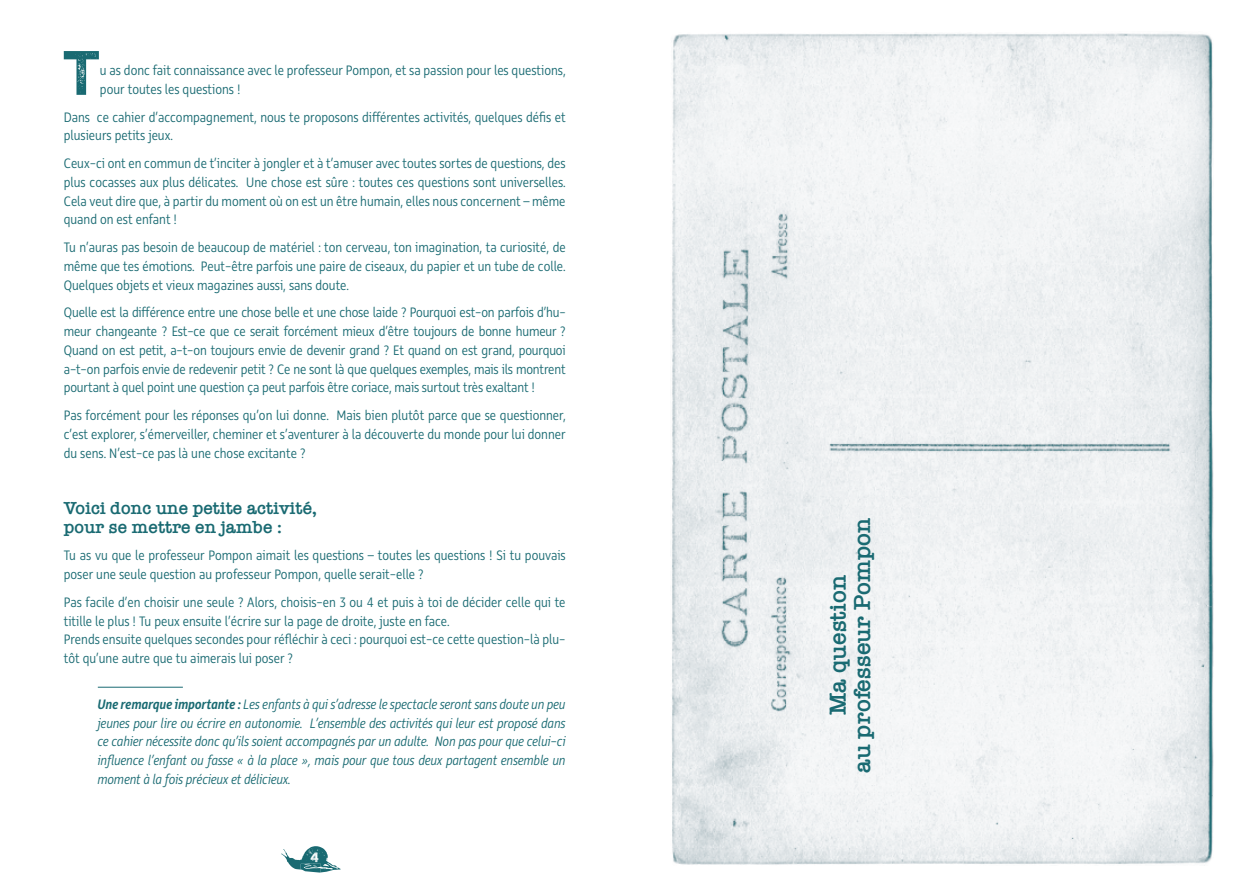
<style>
.page{position:relative;width:1259px;height:893px;background:#fff}
.page>*{position:absolute;margin:0;border:0;box-sizing:border-box;transform-origin:0 0}
.t1{font:68.7px "hustle 5";color:#196a72}
.t2{font:600 24px/24px "American Typewriter";color:#196a72;text-align:center}
.t3{font:600 18px/18.8px "American Typewriter";color:#196a72}
.t4{font:300 15px/18.8px "Rehn Condensed";color:#196a72}
.t5{font:italic 300 15px/18.8px "Rehn Condensed";color:#196a72;text-align:justify}
.t6{font:15px "hustle 5";color:#fff}
.s1{font-weight:500}
</style>
<div class="page">
<svg style="left:281px;top:846px;width:60px;height:27px"></svg>
<hr style="left:98px;top:687px;width:85px;height:1px;background:#196a72">
<img style="left:672px;top:33px;width:541px;height:832px">
<h1 class="t1" style="left:59px;top:35px;width:49px">T</h1>
<p class="t4" style="left:100px;top:61px;width:467px">u as donc fait connaissance avec le professeur Pompon, et sa passion pour les questions, pour toutes les questions !</p>
<p class="t4" style="left:64px;top:107px;width:503px">Dans ce cahier d’accompagnement, nous te proposons différentes activités, quelques défis et plusieurs petits jeux.</p>
<p class="t4" style="left:64px;top:154px;width:503px;text-align:justify">Ceux-ci ont en commun de t’inciter à jongler et à t’amuser avec toutes sortes de questions, des plus cocasses aux plus délicates. Une chose est sûre : toutes ces questions sont universelles.<br>Cela veut dire que, à partir du moment où on est un être humain, elles nous concernent – même quand on est enfant !</p>
<p class="t4" style="left:64px;top:238px;width:503px;text-align:justify">Tu n’auras pas besoin de beaucoup de matériel : ton cerveau, ton imagination, ta curiosité, de même que tes émotions. Peut-être parfois une paire de ciseaux, du papier et un tube de colle.<br>Quelques objets et vieux magazines aussi, sans doute.</p>
<p class="t4" style="left:64px;top:303px;width:503px;text-align:justify">Quelle est la différence entre une chose belle et une chose laide ? Pourquoi est-on parfois d’hu&shy;meur changeante ? Est-ce que ce serait forcément mieux d’être toujours de bonne humeur ?<br>Quand on est petit, a-t-on toujours envie de devenir grand ? Et quand on est grand, pourquoi a-t-on parfois envie de redevenir petit ? Ce ne sont là que quelques exemples, mais ils montrent pourtant à quel point une question ça peut parfois être coriace, mais surtout très exaltant !</p>
<p class="t4" style="left:64px;top:406px;width:503px;text-align:justify">Pas forcément pour les réponses qu’on lui donne. Mais bien plutôt parce que se questionner, c’est explorer, s’émerveiller, cheminer et s’aventurer à la découverte du monde pour lui donner du sens. N’est-ce pas là une chose excitante ?</p>
<p class="t3" style="left:64px;top:498px;width:255px">Voici donc une petite activité, pour se mettre en jambe :</p>
<p class="t4" style="left:64px;top:546px;width:503px">Tu as vu que le professeur Pompon aimait les questions – toutes les questions ! Si tu pouvais poser une seule question au professeur Pompon, quelle serait-elle ?</p>
<p class="t4" style="left:64px;top:592px;width:503px">Pas facile d’en choisir une seule ? Alors, choisis-en 3 ou 4 et puis à toi de décider celle qui te titille le plus ! Tu peux ensuite l’écrire sur la page de droite, juste en face.<br>Prends ensuite quelques secondes pour réfléchir à ceci : pourquoi est-ce cette question-là plu&shy;tôt qu’une autre que tu aimerais lui poser ?</p>
<p class="t5" style="left:98px;top:694px;width:469px"><span class="s1">Une remarque importante :</span> Les enfants à qui s’adresse le spectacle seront sans doute un peu jeunes pour lire ou écrire en autonomie. L’ensemble des activités qui leur est proposé dans ce cahier nécessite donc qu’ils soient accompagnés par un adulte. Non pas pour que celui-ci influence l’enfant ou fasse « à la place », mais pour que tous deux partagent ensemble un moment à la fois précieux et délicieux.</p>
<p class="t6" style="left:310px;top:849px;width:12px">4</p>
<h2 class="t2" style="left:825px;top:773px;width:257px;rotate:-90deg">Ma question<br>au professeur Pompon</h2>
</div>
